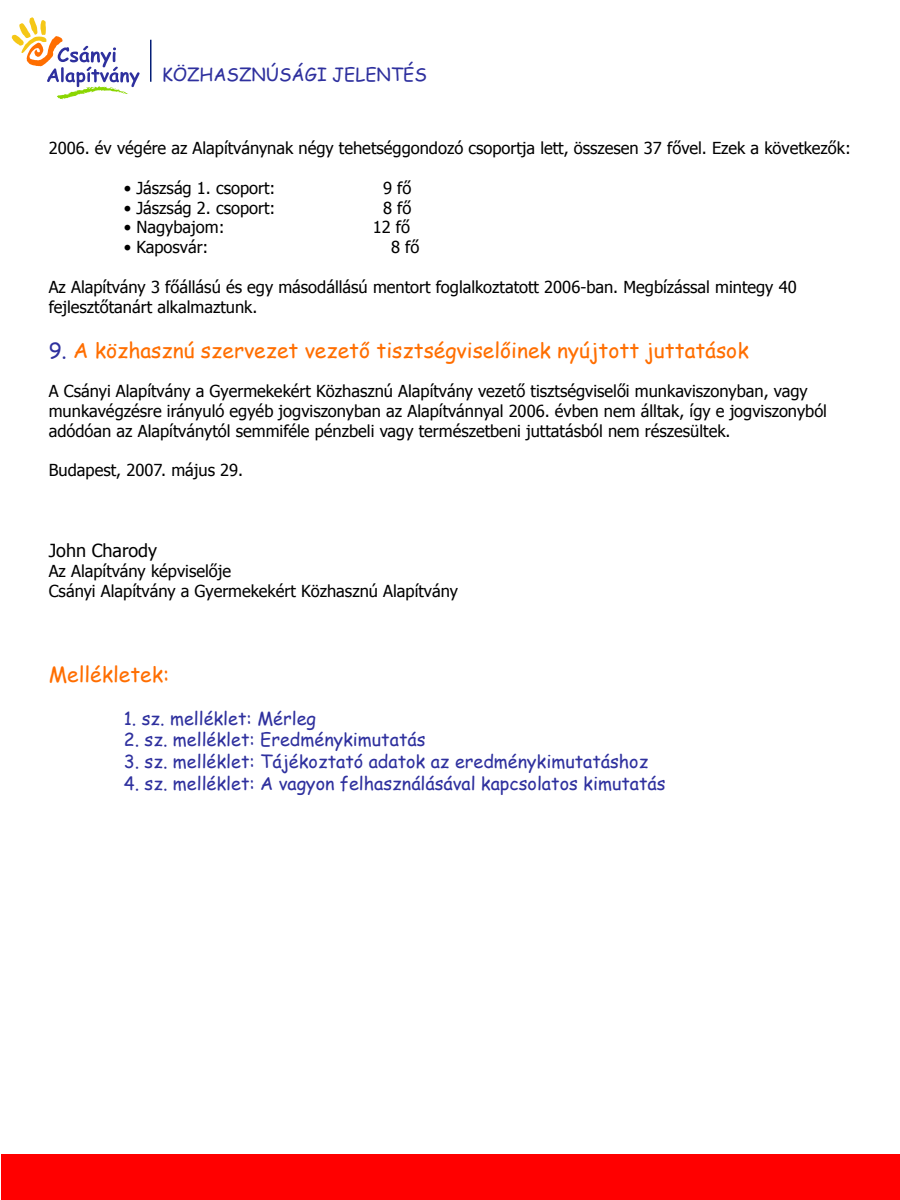
<style>
.page{position:relative;width:900px;height:1200px;background:#fff}
.page>*{position:absolute;margin:0;border:0;box-sizing:border-box;transform-origin:0 0}
.t1{font:21px "Comic Sans MS";color:#ff6e00}
.t2{font:18px "Comic Sans MS";color:#2e309e}
.t3{font:18px "Tahoma";color:#000}
.t4{font:16.5px/19.8px "Tahoma";color:#000}
.s1{color:#2e309e}
</style>
<div class="page">
<svg style="left:12px;top:17px;width:128px;height:83px"></svg>
<hr style="left:150px;top:40px;width:2px;height:42px;background:#051e77">
<div style="left:1px;top:1154px;width:899px;height:46px;background:#f00"></div>
<p class="t2" style="left:162px;top:61px;width:267px">KÖZHASZNÚSÁGI JELENTÉS</p>
<p class="t4" style="left:49px;top:138px;width:804px">2006. év végére az Alapítványnak négy tehetséggondozó csoportja lett, összesen 37 fővel. Ezek a következők:</p>
<p class="t4" style="left:124px;top:177px;width:153px">• Jászság 1. csoport:</p>
<p class="t4" style="left:383px;top:177px;width:30px">9 fő</p>
<p class="t4" style="left:124px;top:197px;width:153px">• Jászság 2. csoport:</p>
<p class="t4" style="left:383px;top:197px;width:30px">8 fő</p>
<p class="t4" style="left:124px;top:217px;width:102px">• Nagybajom:</p>
<p class="t4" style="left:373px;top:217px;width:39px">12 fő</p>
<p class="t4" style="left:124px;top:237px;width:86px">• Kaposvár:</p>
<p class="t4" style="left:391px;top:237px;width:30px">8 fő</p>
<p class="t4" style="left:49px;top:276px;width:749px">Az Alapítvány 3 főállású és egy másodállású mentort foglalkoztatott 2006-ban. Megbízással mintegy 40 fejlesztőtanárt alkalmaztunk.</p>
<p class="t1" style="left:49px;top:335px;width:701px"><span class="s1">9.</span> A közhasznú szervezet vezető tisztségviselőinek nyújtott juttatások</p>
<p class="t4" style="left:49px;top:381px;width:780px">A Csányi Alapítvány a Gyermekekért Közhasznú Alapítvány vezető tisztségviselői munkaviszonyban, vagy munkavégzésre irányuló egyéb jogviszonyban az Alapítvánnyal 2006. évben nem álltak, így e jogviszonyból adódóan az Alapítványtól semmiféle pénzbeli vagy természetbeni juttatásból nem részesültek.</p>
<p class="t4" style="left:49px;top:460px;width:196px">Budapest, 2007. május 29.</p>
<p class="t3" style="left:49px;top:539px;width:110px">John Charody</p>
<p class="t4" style="left:49px;top:561px;width:411px">Az Alapítvány képviselője<br>Csányi Alapítvány a Gyermekekért Közhasznú Alapítvány</p>
<p class="t1" style="left:49px;top:659px;width:122px">Mellékletek:</p>
<p class="t2" style="left:124px;top:705px;width:194px">1. sz. melléklet: Mérleg</p>
<p class="t2" style="left:124px;top:727px;width:303px">2. sz. melléklet: Eredménykimutatás</p>
<p class="t2" style="left:124px;top:748px;width:526px">3. sz. melléklet: Tájékoztató adatok az eredménykimutatáshoz</p>
<p class="t2" style="left:124px;top:770px;width:543px">4. sz. melléklet: A vagyon felhasználásával kapcsolatos kimutatás</p>
</div>
